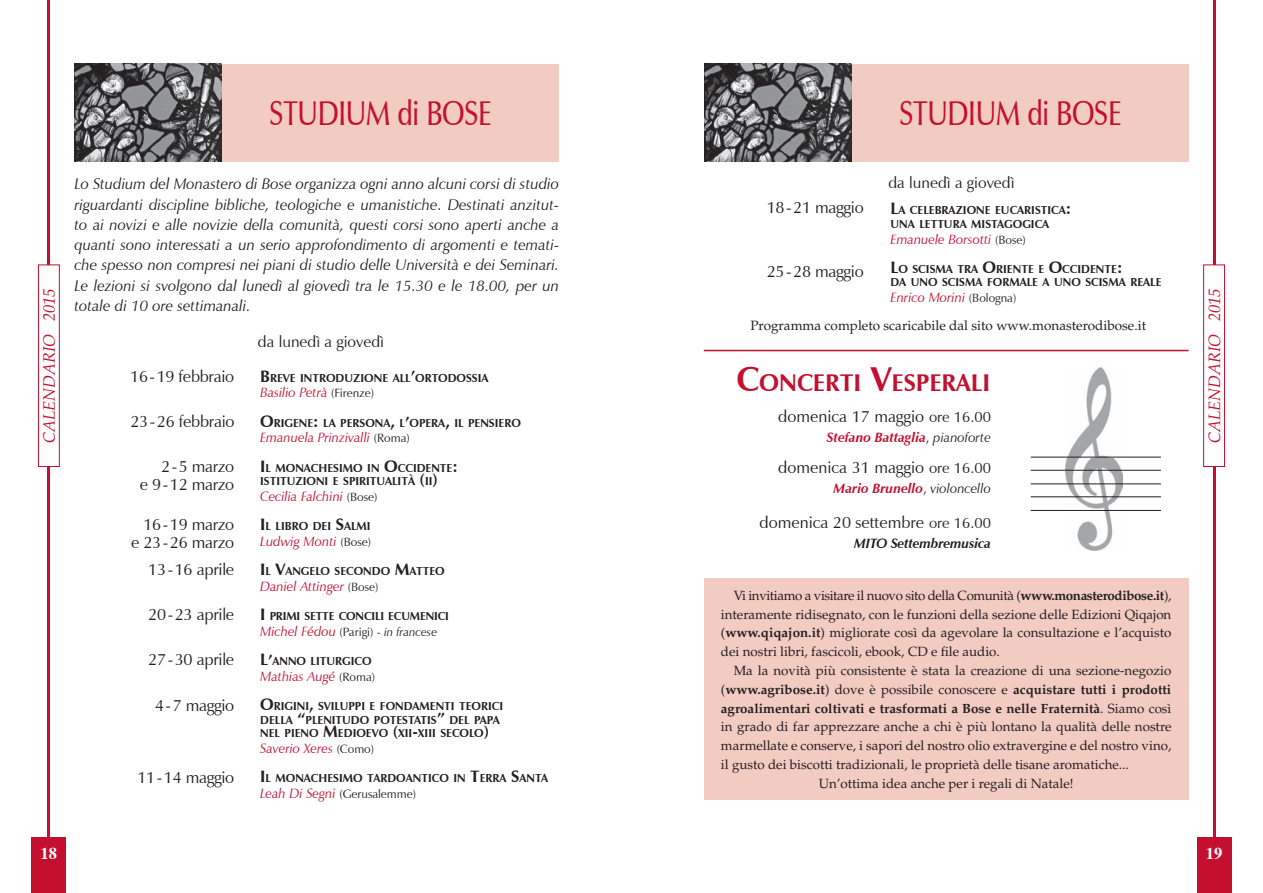
<style>
.page{position:relative;width:1263px;height:893px;background:#fff}
.page>*{position:absolute;margin:0;border:0;box-sizing:border-box;transform-origin:0 0}
.t1{font:600 34.35px "Zapf Humanist 601 BT";letter-spacing:-.01em;color:#c3102f;scale:.8 1}
.t2{font:700 24.15px "Zapf Humanist 601 BT";color:#c3102f}
.t3{font:16.5px/18px "Zapf Humanist 601 BT";letter-spacing:-.015em;color:#231f20;text-align:right}
.t4{font:italic 16.5px "Palatino LT Std";color:#c3102f}
.t5{font:700 16.5px "Times";color:#fff}
.t6{font:15.75px "Zapf Humanist 601 BT";color:#231f20}
.t7{font:italic 15.45px/20.2px "Zapf Humanist 601 BT";color:#231f20;text-align:justify}
.t8{font:italic 13.5px "Zapf Humanist 601 BT";color:#c3102f}
.t9{font:13.5px "Palatino LT Std";color:#231f20}
.t10{font:italic 700 13.5px "Zapf Humanist 601 BT";color:#c3102f}
.t11{font:italic 700 13.5px "Zapf Humanist 601 BT";letter-spacing:-.01em;color:#231f20}
.t12{font:13.35px/18.8px "Palatino LT Std";color:#231f20;text-align:justify}
.t13{font:700 13.35px "Palatino LT Std";color:#231f20}
.t14{font:12px "Zapf Humanist 601 BT";color:#231f20}
.t15{font:700 11.55px/13.5px "Zapf Humanist 601 BT";color:#231f20}
.s1{font-size:16.5px}
.s2{font-style:normal;font-size:12px;color:#231f20}
.s3{font-size:12px;color:#231f20}
.s4{font-style:italic;font-size:13.5px;color:#c3102f}
.s5{font-size:34.5px}
.s6{font-size:15px}
.s7{font-weight:400;font-style:normal;color:#231f20}
.s8{font-weight:400;color:#231f20}
.s9{font-weight:700}
.s10{font-weight:400}
</style>
<div class="page">
<div style="left:1197px;top:838px;width:34px;height:55px;background:#c3102f"></div>
<div style="left:32px;top:838px;width:34px;height:55px;background:#c3102f"></div>
<hr style="left:48px;top:0;width:2px;height:842px;background:#c3102f">
<div style="left:38px;top:265px;width:21px;height:201px;background:#fff"></div>
<div style="left:38px;top:265px;width:22px;height:202px;border:1px solid #c3102f"></div>
<div style="left:74px;top:64px;width:485px;height:98px;background:#f3ccc1"></div>
<div style="left:704px;top:64px;width:485px;height:98px;background:#f3ccc1"></div>
<img style="left:74px;top:64px;width:147px;height:98px">
<img style="left:704px;top:64px;width:147px;height:98px">
<hr style="left:1213px;top:0;width:2px;height:842px;background:#c3102f">
<div style="left:1203px;top:265px;width:21px;height:201px;background:#fff"></div>
<div style="left:1203px;top:265px;width:22px;height:202px;border:1px solid #c3102f"></div>
<hr style="left:704px;top:350px;width:484px;height:1px;background:#c3102f">
<img style="left:1066px;top:367px;width:57px;height:183px">
<hr style="left:1031px;top:457px;width:130px;height:1px;background:#231f20">
<hr style="left:1031px;top:470px;width:130px;height:1px;background:#231f20">
<hr style="left:1031px;top:484px;width:130px;height:1px;background:#231f20">
<hr style="left:1031px;top:496px;width:130px;height:1px;background:#231f20">
<hr style="left:1031px;top:510px;width:130px;height:1px;background:#231f20">
<div style="left:704px;top:578px;width:484px;height:221px;background:#f3ccc1"></div>
<h1 class="t1" style="left:270px;top:92px;width:279px">STUDIUM di BOSE</h1>
<h1 class="t1" style="left:899px;top:92px;width:279px">STUDIUM di BOSE</h1>
<p class="t4" style="left:43px;top:443px;width:156px;rotate:-90deg">CALENDARIO 2015</p>
<p class="t7" style="left:74px;top:174px;width:486px">Lo Studium del Monastero di Bose organizza ogni anno alcuni corsi di studio riguardanti discipline bibliche, teologiche e umanistiche. Destinati anzitut&shy;to ai novizi e alle novizie della comunità, questi corsi sono aperti anche a quanti sono interessati a un serio approfondimento di argomenti e temati&shy;che spesso non compresi nei piani di studio delle Università e dei Seminari.<br>Le lezioni si svolgono dal lunedì al giovedì tra le 15.30 e le 18.00, per un totale di 10 ore settimanali.</p>
<p class="t6" style="left:258px;top:331px;width:128px">da lunedì a giovedì</p>
<p class="t3" style="left:130px;top:367px;width:106px">16 - 19 febbraio</p>
<p class="t3" style="left:130px;top:412px;width:106px">23 - 26 febbraio</p>
<p class="t3" style="left:140px;top:457px;width:96px">2 - 5 marzo<br>e 9 - 12 marzo</p>
<p class="t3" style="left:131px;top:515px;width:105px">16 - 19 marzo e 23 - 26 marzo</p>
<p class="t3" style="left:148px;top:560px;width:87px">13 - 16 aprile</p>
<p class="t3" style="left:148px;top:605px;width:87px">20 - 23 aprile</p>
<p class="t3" style="left:148px;top:651px;width:87px">27 - 30 aprile</p>
<p class="t3" style="left:155px;top:696px;width:81px">4 - 7 maggio</p>
<p class="t3" style="left:137px;top:768px;width:98px">11 - 14 maggio</p>
<p class="t15" style="left:260px;top:371px;width:230px"><span class="s1">B</span>REVE INTRODUZIONE ALL<span class="s1">’</span>ORTODOSSIA</p>
<p class="t8" style="left:260px;top:384px;width:116px">Basilio Petrà <span class="s2">(Firenze)</span></p>
<p class="t15" style="left:260px;top:416px;width:262px"><span class="s1">O</span>RIGENE<span class="s1">:</span> LA PERSONA<span class="s1">,</span> L<span class="s1">’</span>OPERA<span class="s1">,</span> IL PENSIERO</p>
<p class="t8" style="left:260px;top:429px;width:151px">Emanuela Prinzivalli <span class="s2">(Roma)</span></p>
<p class="t15" style="left:260px;top:461px;width:199px"><span class="s1">I</span>L MONACHESIMO IN <span class="s1">O</span>CCIDENTE<span class="s1">:<br></span>ISTITUZIONI E SPIRITUALITÀ <span class="s1">(</span>II<span class="s1">)</span></p>
<p class="t8" style="left:260px;top:488px;width:119px">Cecilia Falchini <span class="s2">(Bose)</span></p>
<p class="t15" style="left:260px;top:519px;width:112px"><span class="s1">I</span>L LIBRO DEI <span class="s1">S</span>ALMI</p>
<p class="t8" style="left:260px;top:533px;width:112px">Ludwig Monti <span class="s2">(Bose)</span></p>
<p class="t15" style="left:260px;top:564px;width:186px"><span class="s1">I</span>L <span class="s1">V</span>ANGELO SECONDO <span class="s1">M</span>ATTEO</p>
<p class="t8" style="left:260px;top:578px;width:120px">Daniel Attinger <span class="s2">(Bose)</span></p>
<p class="t15" style="left:260px;top:609px;width:190px"><span class="s1">I</span> PRIMI SETTE CONCILI ECUMENICI</p>
<p class="t8" style="left:260px;top:623px;width:179px">Michel Fédou <span class="s2">(Parigi) -</span> <span class="s3">in francese</span></p>
<p class="t15" style="left:260px;top:654px;width:113px"><span class="s1">L’</span>ANNO LITURGICO</p>
<p class="t8" style="left:260px;top:668px;width:116px">Mathias Augé <span class="s2">(Roma)</span></p>
<p class="t15" style="left:260px;top:699px;width:245px"><span class="s1">O</span>RIGINI<span class="s1">,</span> SVILUPPI E FONDAMENTI TEORICI<br>DELLA <span class="s1">“</span>PLENITUDO POTESTATIS<span class="s1">”</span> DEL PAPA<br>NEL PIENO <span class="s1">M</span>EDIOEVO <span class="s1">(</span>XII<span class="s1">-</span>XIII SECOLO<span class="s1">)</span></p>
<p class="t8" style="left:260px;top:740px;width:116px">Saverio Xeres <span class="s2">(Como)</span></p>
<p class="t15" style="left:260px;top:771px;width:289px"><span class="s1">I</span>L MONACHESIMO TARDOANTICO IN <span class="s1">T</span>ERRA <span class="s1">S</span>ANTA</p>
<p class="t14" style="left:260px;top:786px;width:158px"><span class="s4">Leah Di Segni</span> (Gerusalemme)</p>
<p class="t3" style="left:767px;top:198px;width:98px">18 - 21 maggio</p>
<p class="t3" style="left:767px;top:262px;width:98px">25 - 28 maggio</p>
<p class="t6" style="left:888px;top:173px;width:128px">da lunedì a giovedì</p>
<p class="t15" style="left:890px;top:204px;width:182px"><span class="s1">L</span>A CELEBRAZIONE EUCARISTICA<span class="s1">:<br></span>UNA LETTURA MISTAGOGICA</p>
<p class="t8" style="left:890px;top:231px;width:137px">Emanuele Borsotti <span class="s2">(Bose)</span></p>
<p class="t15" style="left:890px;top:262px;width:272px"><span class="s1">L</span>O SCISMA TRA <span class="s1">O</span>RIENTE E <span class="s1">O</span>CCIDENTE<span class="s1">:<br></span>DA UNO SCISMA FORMALE A UNO SCISMA REALE</p>
<p class="t8" style="left:890px;top:289px;width:127px">Enrico Morini <span class="s2">(Bologna)</span></p>
<p class="t9" style="left:750px;top:320px;width:397px">Programma completo scaricabile dal sito www.monasterodibose.it</p>
<h2 class="t2" style="left:736px;top:368px;width:255px"><span class="s5">C</span>ONCERTI <span class="s5">V</span>ESPERALI</h2>
<p class="t3" style="left:778px;top:407px;width:214px">domenica 17 maggio <span class="s6">ore 16.00</span></p>
<p class="t10" style="left:827px;top:429px;width:165px">Stefano Battaglia<span class="s7">,</span> <span class="s8">pianoforte</span></p>
<p class="t3" style="left:778px;top:458px;width:214px">domenica 31 maggio <span class="s6">ore 16.00</span></p>
<p class="t10" style="left:834px;top:480px;width:159px">Mario Brunello<span class="s7">,</span> <span class="s8">violoncello</span></p>
<p class="t3" style="left:759px;top:514px;width:233px">domenica 20 settembre <span class="s6">ore 16.00</span></p>
<p class="t11" style="left:854px;top:535px;width:138px">MITO Settembremusica</p>
<p class="t12" style="left:721px;top:588px;width:452px;text-indent:13px">Vi invitiamo a visitare il nuovo sito della Comunità (<span class="s9">www.monasterodibose.it</span>), interamente ridisegnato, con le funzioni della sezione delle Edizioni Qiqajon (<span class="s9">www.qiqajon.it</span>) migliorate così da agevolare la consultazione e l’acquisto dei nostri libri, fascicoli, ebook, CD e file audio.</p>
<p class="t12" style="left:734px;top:663px;width:439px">Ma la novità più consistente è stata la creazione di una sezione-negozio</p>
<p class="t13" style="left:721px;top:684px;width:452px"><span class="s10">(</span>www.agribose.it<span class="s10">) dove è possibile conoscere e</span> acquistare tutti i prodotti</p>
<p class="t13" style="left:721px;top:703px;width:452px">agroalimentari coltivati e trasformati a Bose e nelle Fraternità<span class="s10">. Siamo così</span></p>
<p class="t12" style="left:721px;top:719px;width:452px">in grado di far apprezzare anche a chi è più lontano la qualità delle nostre</p>
<p class="t12" style="left:721px;top:738px;width:452px">marmellate e conserve, i sapori del nostro olio extravergine e del nostro vino,</p>
<p class="t12" style="left:721px;top:756px;width:409px">il gusto dei biscotti tradizionali, le proprietà delle tisane aromatiche...</p>
<p class="t12" style="left:819px;top:775px;width:256px">Un’ottima idea anche per i regali di Natale!</p>
<p class="t4" style="left:1208px;top:443px;width:156px;rotate:-90deg">CALENDARIO 2015</p>
<p class="t5" style="left:41px;top:846px;width:18px">18</p>
<p class="t5" style="left:1206px;top:846px;width:18px">19</p>
</div>
